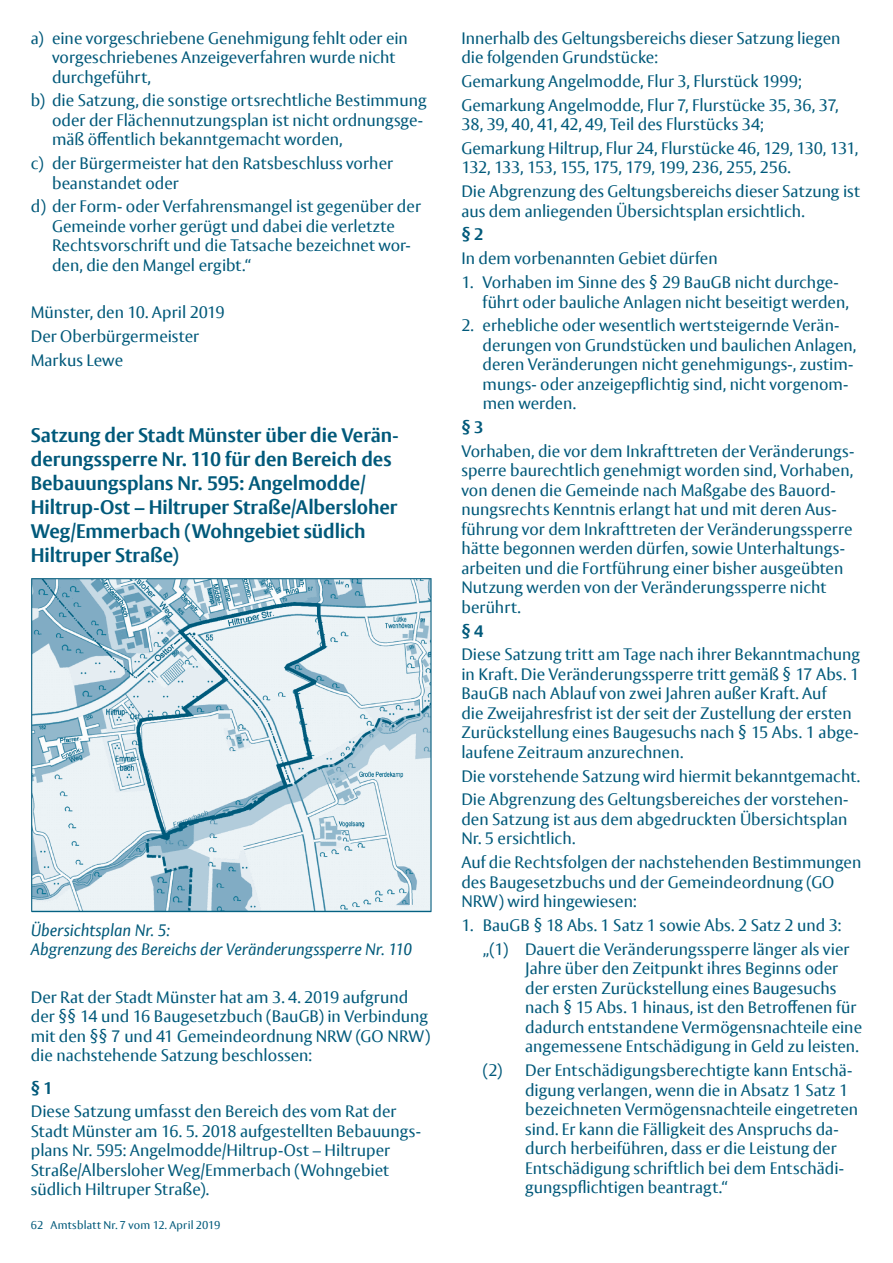
<style>
.page{position:relative;width:893px;height:1263px;background:#fff}
.page>*{position:absolute;margin:0;border:0;box-sizing:border-box;transform-origin:0 0}
.t1{font:700 19.5px/24px "Vesta Pro";letter-spacing:-.005em;color:#00597a}
.t2{font:16.5px/19.5px "Vesta Pro";color:#00597a}
.t3{font:italic 16.5px/19.5px "Vesta Pro";letter-spacing:-.005em;color:#00597a}
.t4{font:700 16.5px "Vesta Pro";color:#00597a}
.t5{font:11.25px "Vesta Pro";letter-spacing:.015em;color:#00597a}
</style>
<div class="page">
<img style="left:31px;top:578px;width:400px;height:334px">
<p class="t2" style="left:52px;top:28px;width:357px;text-indent:-21px">a) eine vorgeschriebene Genehmigung fehlt oder ein vorgeschriebenes Anzeigeverfahren wurde nicht durchgeführt,</p>
<p class="t2" style="left:52px;top:91px;width:376px;text-indent:-21px">b) die Satzung, die sonstige ortsrechtliche Bestimmung oder der Flächennutzungsplan ist nicht ordnungsge&shy;mäß öffentlich bekanntgemacht worden,</p>
<p class="t2" style="left:52px;top:153px;width:342px;text-indent:-21px">c) der Bürgermeister hat den Ratsbeschluss vorher beanstandet oder</p>
<p class="t2" style="left:52px;top:197px;width:370px;text-indent:-21px">d) der Form- oder Verfahrensmangel ist gegenüber der Gemeinde vorher gerügt und dabei die verletzte Rechtsvorschrift und die Tatsache bezeichnet wor&shy;den, die den Mangel ergibt.“</p>
<p class="t2" style="left:31px;top:303px;width:195px">Münster, den 10. April 2019</p>
<p class="t2" style="left:31px;top:326px;width:170px">Der Oberbürgermeister</p>
<p class="t2" style="left:31px;top:350px;width:94px">Markus Lewe</p>
<h3 class="t1" style="left:31px;top:422px;width:369px">Satzung der Stadt Münster über die Verän&shy;derungssperre Nr. 110 für den Bereich des Bebauungsplans Nr. 595: Angelmodde/ Hiltrup-Ost – Hiltruper Straße/Albersloher Weg/Emmerbach (Wohngebiet südlich Hiltruper Straße)</h3>
<p class="t3" style="left:31px;top:920px;width:383px">Übersichtsplan Nr. 5:<br>Abgrenzung des Bereichs der Veränderungssperre Nr. 110</p>
<p class="t2" style="left:31px;top:987px;width:401px">Der Rat der Stadt Münster hat am 3. 4. 2019 aufgrund der §§ 14 und 16 Baugesetzbuch (BauGB) in Verbindung mit den §§ 7 und 41 Gemeindeordnung NRW (GO NRW) die nachstehende Satzung beschlossen:</p>
<h4 class="t4" style="left:31px;top:1078px;width:24px">§ 1</h4>
<p class="t2" style="left:31px;top:1102px;width:392px">Diese Satzung umfasst den Bereich des vom Rat der Stadt Münster am 16. 5. 2018 aufgestellten Bebauungs&shy;plans Nr. 595: Angelmodde/Hiltrup-Ost – Hiltruper Straße/Albersloher Weg/Emmerbach (Wohngebiet südlich Hiltruper Straße).</p>
<p class="t5" style="left:31px;top:1218px;width:191px">62 Amtsblatt Nr. 7 vom 12. April 2019</p>
<p class="t2" style="left:461px;top:28px;width:381px">Innerhalb des Geltungsbereichs dieser Satzung liegen die folgenden Grundstücke:</p>
<p class="t2" style="left:461px;top:71px;width:342px">Gemarkung Angelmodde, Flur 3, Flurstück 1999;</p>
<p class="t2" style="left:461px;top:95px;width:379px">Gemarkung Angelmodde, Flur 7, Flurstücke 35, 36, 37,<br>38, 39, 40, 41, 42, 49, Teil des Flurstücks 34;</p>
<p class="t2" style="left:461px;top:138px;width:398px">Gemarkung Hiltrup, Flur 24, Flurstücke 46, 129, 130, 131,<br>132, 133, 153, 155, 175, 179, 199, 236, 255, 256.</p>
<p class="t2" style="left:461px;top:181px;width:400px">Die Abgrenzung des Geltungsbereichs dieser Satzung ist aus dem anliegenden Übersichtsplan ersichtlich.</p>
<h4 class="t4" style="left:461px;top:225px;width:24px">§ 2</h4>
<p class="t2" style="left:461px;top:248px;width:258px">In dem vorbenannten Gebiet dürfen</p>
<p class="t2" style="left:483px;top:272px;width:368px;text-indent:-21px">1. Vorhaben im Sinne des § 29 BauGB nicht durchge&shy;führt oder bauliche Anlagen nicht beseitigt werden,</p>
<p class="t2" style="left:483px;top:315px;width:375px;text-indent:-21px">2. erhebliche oder wesentlich wertsteigernde Verän&shy;derungen von Grundstücken und baulichen Anlagen, deren Veränderungen nicht genehmigungs-, zustim&shy;mungs- oder anzeigepflichtig sind, nicht vorgenom&shy;men werden.</p>
<h4 class="t4" style="left:461px;top:417px;width:24px">§ 3</h4>
<p class="t2" style="left:461px;top:441px;width:394px">Vorhaben, die vor dem Inkrafttreten der Veränderungs&shy;sperre baurechtlich genehmigt worden sind, Vorhaben, von denen die Gemeinde nach Maßgabe des Bauord&shy;nungsrechts Kenntnis erlangt hat und mit deren Aus&shy;führung vor dem Inkrafttreten der Veränderungssperre hätte begonnen werden dürfen, sowie Unterhaltungs&shy;arbeiten und die Fortführung einer bisher ausgeübten Nutzung werden von der Veränderungssperre nicht berührt.</p>
<h4 class="t4" style="left:461px;top:621px;width:24px">§ 4</h4>
<p class="t2" style="left:461px;top:645px;width:400px">Diese Satzung tritt am Tage nach ihrer Bekanntmachung in Kraft. Die Veränderungssperre tritt gemäß § 17 Abs. 1<br>BauGB nach Ablauf von zwei Jahren außer Kraft. Auf<br>die Zweijahresfrist ist der seit der Zustellung der ersten Zurückstellung eines Baugesuchs nach § 15 Abs. 1 abge&shy;laufene Zeitraum anzurechnen.</p>
<p class="t2" style="left:461px;top:766px;width:400px">Die vorstehende Satzung wird hiermit bekanntgemacht.</p>
<p class="t2" style="left:461px;top:790px;width:389px;text-align:justify">Die Abgrenzung des Geltungsbereiches der vorstehen&shy;den Satzung ist aus dem abgedruckten Übersichtsplan Nr. 5 ersichtlich.</p>
<p class="t2" style="left:461px;top:852px;width:401px">Auf die Rechtsfolgen der nachstehenden Bestimmungen des Baugesetzbuchs und der Gemeindeordnung (GO<br>NRW) wird hingewiesen:</p>
<p class="t2" style="left:461px;top:915px;width:381px">1. BauGB § 18 Abs. 1 Satz 1 sowie Abs. 2 Satz 2 und 3:</p>
<p class="t2" style="left:525px;top:939px;width:338px;text-indent:-43px">„(1) Dauert die Veränderungssperre länger als vier Jahre über den Zeitpunkt ihres Beginns oder der ersten Zurückstellung eines Baugesuchs nach § 15 Abs. 1 hinaus, ist den Betroffenen für dadurch entstandene Vermögensnachteile eine angemessene Entschädigung in Geld zu leisten.</p>
<p class="t2" style="left:525px;top:1060px;width:334px;text-indent:-43px">(2) Der Entschädigungsberechtigte kann Entschä&shy;digung verlangen, wenn die in Absatz 1 Satz 1 bezeichneten Vermögensnachteile eingetreten sind. Er kann die Fälligkeit des Anspruchs da&shy;durch herbeiführen, dass er die Leistung der Entschädigung schriftlich bei dem Entschädi&shy;gungspflichtigen beantragt.“</p>
</div>
